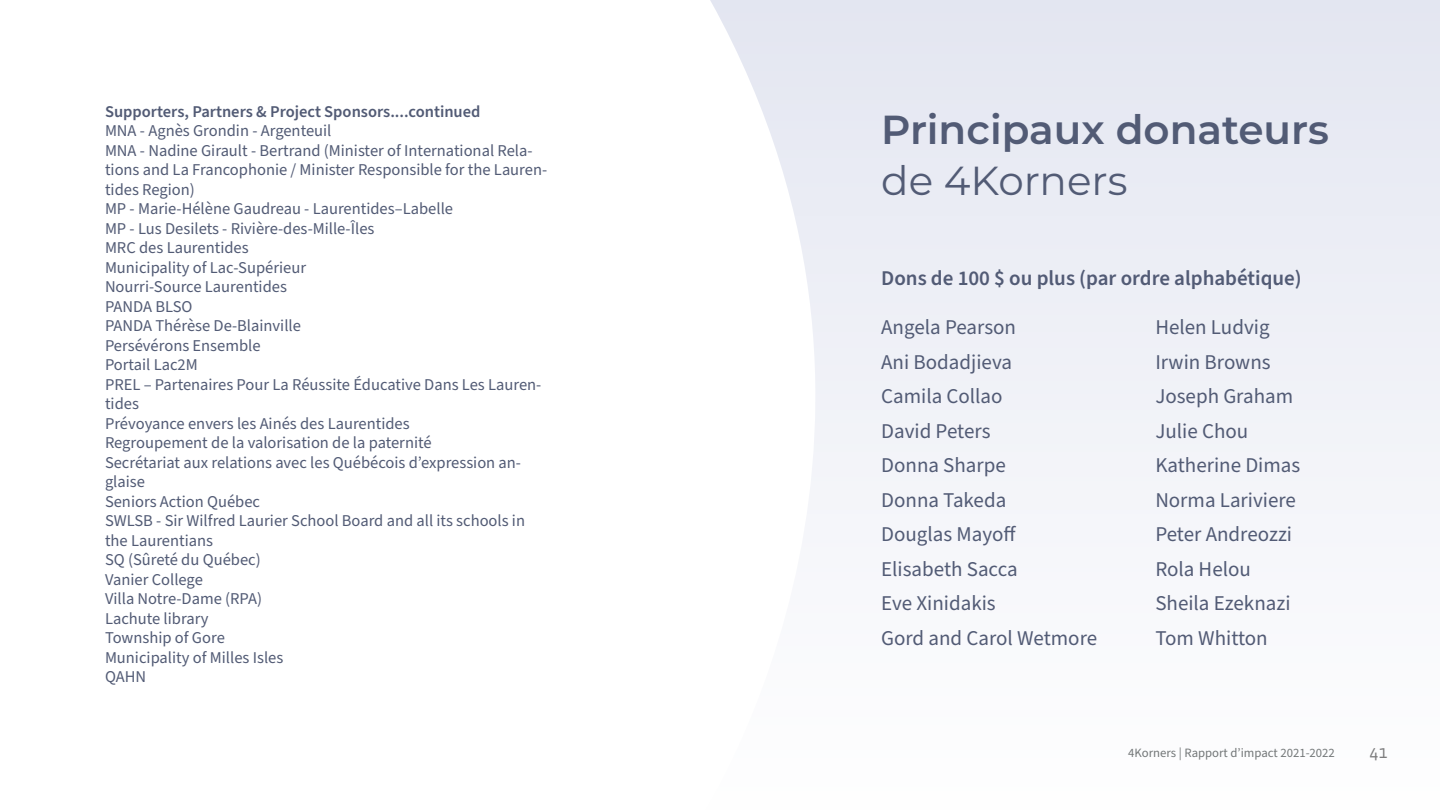
<style>
.page{position:relative;width:1440px;height:810px;background:#fff}
.page>*{position:absolute;margin:0;border:0;box-sizing:border-box;transform-origin:0 0}
.t1{font:600 40.5px "Montserrat";color:#525b75}
.t2{font:40.5px "Montserrat";color:#525b75}
.t3{font:21px/34.5px "Source Sans Pro";color:#525b75}
.t4{font:600 21px "Source Sans Pro";color:#525b75}
.t5{font:18px "Vista Sans OTCE";color:#000}
.t6{font:16.5px/19.5px "Source Sans Pro";color:#525b75}
.t7{font:600 16.5px "Source Sans Pro";color:#525b75}
.t8{font:12.75px "Source Sans Pro";color:#737778}
</style>
<div class="page">
<svg style="left:710px;top:0;width:730px;height:514px"></svg>
<p class="t7" style="left:105px;top:100px;width:377px">Supporters, Partners &amp; Project Sponsors....continued</p>
<p class="t6" style="left:105px;top:121px;width:444px">MNA - Agnès Grondin - Argenteuil<br>MNA - Nadine Girault - Bertrand (Minister of International Rela&shy;tions and La Francophonie / Minister Responsible for the Lauren&shy;tides Region)<br>MP - Marie-Hélène Gaudreau - Laurentides–Labelle<br>MP - Lus Desilets - Rivière-des-Mille-Îles<br>MRC des Laurentides<br>Municipality of Lac-Supérieur<br>Nourri-Source Laurentides<br>PANDA BLSO<br>PANDA Thérèse De-Blainville<br>Persévérons Ensemble<br>Portail Lac2M<br>PREL – Partenaires Pour La Réussite Éducative Dans Les Lauren&shy;tides<br>Prévoyance envers les Ainés des Laurentides<br>Regroupement de la valorisation de la paternité<br>Secrétariat aux relations avec les Québécois d’expression an&shy;glaise<br>Seniors Action Québec<br>SWLSB - Sir Wilfred Laurier School Board and all its schools in the Laurentians<br>SQ (Sûreté du Québec)<br>Vanier College<br>Villa Notre-Dame (RPA)<br>Lachute library<br>Township of Gore<br>Municipality of Milles Isles<br>QAHN</p>
<h1 class="t1" style="left:881px;top:101px;width:449px">Principaux donateurs</h1>
<h1 class="t2" style="left:881px;top:153px;width:248px">de 4Korners</h1>
<p class="t4" style="left:881px;top:264px;width:422px">Dons de 100 $ ou plus (par ordre alphabétique)</p>
<p class="t3" style="left:881px;top:311px;width:217px">Angela Pearson<br>Ani Bodadjieva<br>Camila Collao<br>David Peters<br>Donna Sharpe<br>Donna Takeda<br>Douglas Mayoff<br>Elisabeth Sacca<br>Eve Xinidakis<br>Gord and Carol Wetmore</p>
<p class="t3" style="left:1155px;top:311px;width:146px">Helen Ludvig<br>Irwin Browns<br>Joseph Graham<br>Julie Chou<br>Katherine Dimas<br>Norma Lariviere<br>Peter Andreozzi<br>Rola Helou<br>Sheila Ezeknazi<br>Tom Whitton</p>
<p class="t8" style="left:1128px;top:745px;width:208px">4Korners | Rapport d’impact 2021-2022</p>
<p class="t5" style="left:1370px;top:741px;width:19px">41</p>
</div>
